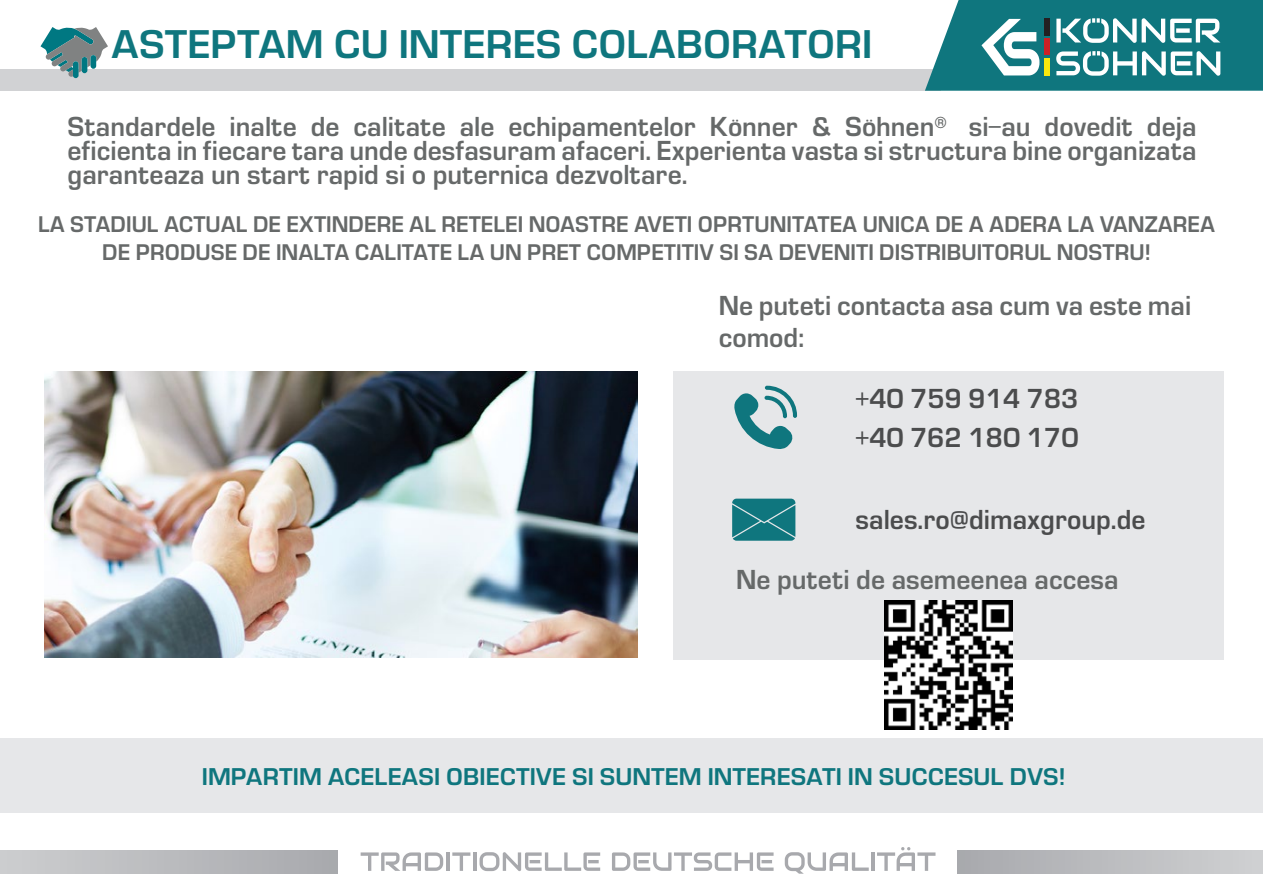
<style>
.page{position:relative;width:1263px;height:893px;background:#fff}
.page>*{position:absolute;margin:0;border:0;box-sizing:border-box;transform-origin:0 0}
.t1{font:37.2px "Europe Demi C";color:#0f767e}
.t2{font:25.5px/24px "Europe Demi PL";color:#666969;text-align:justify;scale:.96 1}
.t3{font:25.5px/38.5px "Europe Demi PL";color:#4b4c4d;scale:.96 1}
.t4{font:22.5px "Europe Demi C";color:#0f767e}
.t5{font:21px/28.5px "Europe Demi PL";color:#666969;text-align:center;scale:.96 1}
</style>
<div class="page">
<div style="left:0;top:850px;width:338px;height:23px;background:linear-gradient(to right,#cdcecf,#a8a9ad)"></div>
<div style="left:957px;top:851px;width:306px;height:22px;background:linear-gradient(to right,#a8a9ad,#d0d1d2)"></div>
<div style="left:0;top:69px;width:941px;height:22px;background:#d1d2d4"></div>
<svg style="left:361px;top:852px;width:82px;height:19px"></svg>
<hr style="left:446px;top:852px;width:4px;height:19px;background:#a8a9ad">
<svg style="left:452px;top:852px;width:18px;height:19px"></svg>
<hr style="left:473px;top:852px;width:3px;height:19px;background:#a8a9ad">
<svg style="left:479px;top:852px;width:121px;height:19px"></svg>
<svg style="left:612px;top:852px;width:161px;height:19px"></svg>
<svg style="left:785px;top:852px;width:84px;height:22px"></svg>
<hr style="left:871px;top:852px;width:3px;height:19px;background:#a8a9ad">
<svg style="left:877px;top:847px;width:58px;height:24px"></svg>
<svg style="left:925px;top:0;width:338px;height:91px"></svg>
<div style="left:1045px;top:19px;width:5px;height:17px;background:#241f21"></div>
<div style="left:1045px;top:39px;width:5px;height:16px;background:#cc2126"></div>
<div style="left:1045px;top:58px;width:5px;height:17px;background:#fae80d"></div>
<div style="left:0;top:738px;width:1263px;height:74px;background:#e6e7e9"></div>
<div style="left:673px;top:371px;width:550px;height:289px;background:#e6e7e9"></div>
<svg style="left:734px;top:386px;width:63px;height:63px"></svg>
<svg style="left:732px;top:499px;width:63px;height:42px"></svg>
<img style="left:45px;top:371px;width:593px;height:287px">
<svg style="left:41px;top:27px;width:67px;height:51px"></svg>
<img style="left:884px;top:601px;width:128px;height:128px">
<h1 class="t1" style="left:111px;top:23px;width:763px">ASTEPTAM CU INTERES COLABORATORI</h1>
<p class="t2" style="left:67px;top:115px;width:1178px">Standardele inalte de calitate ale echipamentelor Könner &amp; Söhnen<sup>®</sup> si-au dovedit deja eficienta in fiecare tara unde desfasuram afaceri. Experienta vasta si structura bine organizata garanteaza un start rapid si o puternica dezvoltare.</p>
<p class="t5" style="left:38px;top:210px;width:1228px">LA STADIUL ACTUAL DE EXTINDERE AL RETELEI NOASTRE AVETI OPRTUNITATEA UNICA DE A ADERA LA VANZAREA<br>DE PRODUSE DE INALTA CALITATE LA UN PRET COMPETITIV SI SA DEVENITI DISTRIBUITORUL NOSTRU!</p>
<p class="t2" style="left:719px;top:289px;width:494px;line-height:32.5px">Ne puteti contacta asa cum va este mai comod:</p>
<p class="t3" style="left:855px;top:380px;width:234px">+40 759 914 783 +40 762 180 170</p>
<p class="t3" style="left:855px;top:501px;width:303px">sales.ro@dimaxgroup.de</p>
<p class="t2" style="left:736px;top:567px;width:400px">Ne puteti de asemeenea accesa</p>
<p class="t4" style="left:202px;top:763px;width:865px">IMPARTIM ACELEASI OBIECTIVE SI SUNTEM INTERESATI IN SUCCESUL DVS!</p>
</div>
